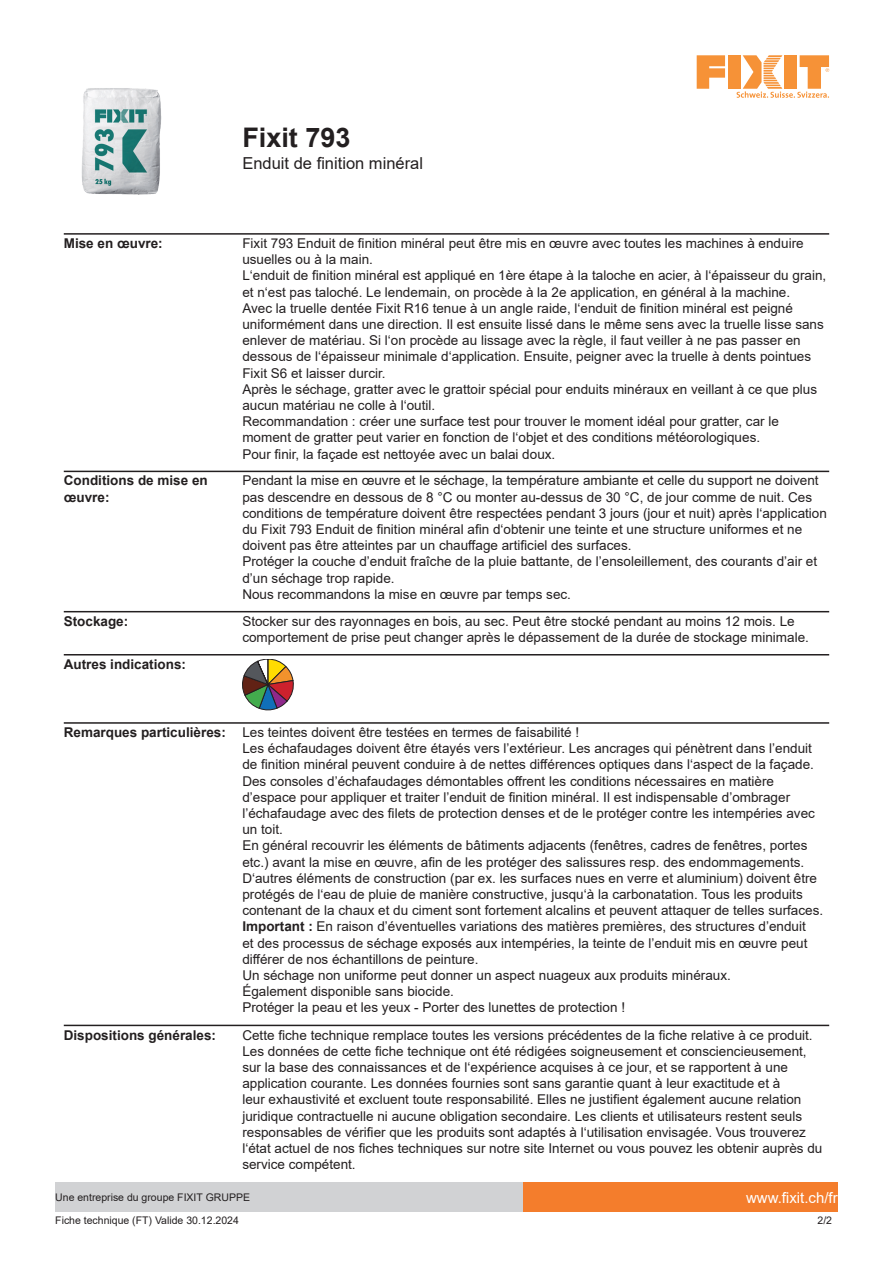
<style>
.page{position:relative;width:893px;height:1263px;background:#fff}
.page>*{position:absolute;margin:0;border:0;box-sizing:border-box;transform-origin:0 0}
.t1{font:700 27px "Arial";color:#231f20}
.t2{font:16.5px "Arial";color:#231f20}
.t3{font:15px "Arial";color:#fff}
.t4{font:13.5px/16.2px "Arial";color:#231f20}
.t5{font:700 13.5px/16.2px "Arial";color:#231f20}
.t6{font:10.5px "Arial";color:#231f20}
.s1{font-weight:700}
</style>
<div class="page">
<img style="left:81px;top:88px;width:81px;height:107px">
<svg style="left:697px;top:55px;width:28px;height:34px"></svg>
<div style="left:728px;top:55px;width:12px;height:34px;background:#f69237"></div>
<svg style="left:737px;top:55px;width:92px;height:43px"></svg>
<div style="left:523px;top:1182px;width:315px;height:30px;background:#f47d2c"></div>
<div style="left:55px;top:1182px;width:468px;height:30px;background:#d1d2d4"></div>
<hr style="left:64px;top:233px;width:765px;height:2px;background:#231f20">
<hr style="left:64px;top:471px;width:765px;height:1px;background:#231f20">
<hr style="left:64px;top:611px;width:765px;height:1px;background:#231f20">
<hr style="left:64px;top:654px;width:765px;height:1px;background:#231f20">
<svg style="left:242px;top:659px;width:51px;height:51px"></svg>
<hr style="left:64px;top:722px;width:765px;height:2px;background:#231f20">
<hr style="left:64px;top:1025px;width:765px;height:1px;background:#231f20">
<h1 class="t1" style="left:242px;top:119px;width:110px">Fixit 793</h1>
<p class="t2" style="left:242px;top:152px;width:182px">Enduit de finition minéral</p>
<p class="t5" style="left:64px;top:235px;width:101px">Mise en œuvre:</p>
<p class="t4" style="left:242px;top:235px;width:585px">Fixit 793 Enduit de finition minéral peut être mis en œuvre avec toutes les machines à enduire usuelles ou à la main.<br>L‘enduit de finition minéral est appliqué en 1ère étape à la taloche en acier, à l‘épaisseur du grain, et n‘est pas taloché. Le lendemain, on procède à la 2e application, en général à la machine.<br>Avec la truelle dentée Fixit R16 tenue à un angle raide, l‘enduit de finition minéral est peigné uniformément dans une direction. Il est ensuite lissé dans le même sens avec la truelle lisse sans enlever de matériau. Si l‘on procède au lissage avec la règle, il faut veiller à ne pas passer en dessous de l‘épaisseur minimale d‘application. Ensuite, peigner avec la truelle à dents pointues Fixit S6 et laisser durcir.<br>Après le séchage, gratter avec le grattoir spécial pour enduits minéraux en veillant à ce que plus aucun matériau ne colle à l‘outil.<br>Recommandation : créer une surface test pour trouver le moment idéal pour gratter, car le moment de gratter peut varier en fonction de l‘objet et des conditions météorologiques.<br>Pour finir, la façade est nettoyée avec un balai doux.</p>
<p class="t5" style="left:64px;top:473px;width:146px">Conditions de mise en œuvre:</p>
<p class="t4" style="left:242px;top:472px;width:586px">Pendant la mise en œuvre et le séchage, la température ambiante et celle du support ne doivent pas descendre en dessous de 8 °C ou monter au-dessus de 30 °C, de jour comme de nuit. Ces conditions de température doivent être respectées pendant 3 jours (jour et nuit) après l‘application du Fixit 793 Enduit de finition minéral afin d‘obtenir une teinte et une structure uniformes et ne doivent pas être atteintes par un chauffage artificiel des surfaces.<br>Protéger la couche d’enduit fraîche de la pluie battante, de l’ensoleillement, des courants d’air et d’un séchage trop rapide.<br>Nous recommandons la mise en œuvre par temps sec.</p>
<p class="t5" style="left:64px;top:613px;width:66px">Stockage:</p>
<p class="t4" style="left:242px;top:613px;width:568px">Stocker sur des rayonnages en bois, au sec. Peut être stocké pendant au moins 12 mois. Le comportement de prise peut changer après le dépassement de la durée de stockage minimale.</p>
<p class="t5" style="left:64px;top:656px;width:124px">Autres indications:</p>
<p class="t4" style="left:242px;top:724px;width:582px;text-indent:-179px"><span class="s1">Remarques particulières:</span> Les teintes doivent être testées en termes de faisabilité !<br>Les échafaudages doivent être étayés vers l’extérieur. Les ancrages qui pénètrent dans l’enduit de finition minéral peuvent conduire à de nettes différences optiques dans l‘aspect de la façade.<br>Des consoles d’échafaudages démontables offrent les conditions nécessaires en matière d’espace pour appliquer et traiter l’enduit de finition minéral. Il est indispensable d’ombrager l’échafaudage avec des filets de protection denses et de le protéger contre les intempéries avec un toit.<br>En général recouvrir les éléments de bâtiments adjacents (fenêtres, cadres de fenêtres, portes etc.) avant la mise en œuvre, afin de les protéger des salissures resp. des endommagements.<br>D‘autres éléments de construction (par ex. les surfaces nues en verre et aluminium) doivent être protégés de l‘eau de pluie de manière constructive, jusqu‘à la carbonatation. Tous les produits contenant de la chaux et du ciment sont fortement alcalins et peuvent attaquer de telles surfaces.<br><span class="s1">Important :</span> En raison d’éventuelles variations des matières premières, des structures d’enduit<br>et des processus de séchage exposés aux intempéries, la teinte de l’enduit mis en œuvre peut différer de nos échantillons de peinture.<br>Un séchage non uniforme peut donner un aspect nuageux aux produits minéraux.<br>Également disponible sans biocide.<br>Protéger la peau et les yeux - Porter des lunettes de protection !</p>
<p class="t5" style="left:64px;top:1027px;width:154px">Dispositions générales:</p>
<p class="t4" style="left:242px;top:1026px;width:582px">Cette fiche technique remplace toutes les versions précédentes de la fiche relative à ce produit.<br>Les données de cette fiche technique ont été rédigées soigneusement et consciencieusement, sur la base des connaissances et de l‘expérience acquises à ce jour, et se rapportent à une application courante. Les données fournies sont sans garantie quant à leur exactitude et à<br>leur exhaustivité et excluent toute responsabilité. Elles ne justifient également aucune relation juridique contractuelle ni aucune obligation secondaire. Les clients et utilisateurs restent seuls responsables de vérifier que les produits sont adaptés à l‘utilisation envisagée. Vous trouverez l‘état actuel de nos fiches techniques sur notre site Internet ou vous pouvez les obtenir auprès du service compétent.</p>
<p class="t6" style="left:55px;top:1190px;width:196px">Une entreprise du groupe FIXIT GRUPPE</p>
<p class="t3" style="left:746px;top:1187px;width:93px">www.fixit.ch/fr</p>
<p class="t6" style="left:55px;top:1213px;width:185px">Fiche technique (FT) Valide 30.12.2024</p>
<p class="t6" style="left:817px;top:1213px;width:16px">2/2</p>
</div>
